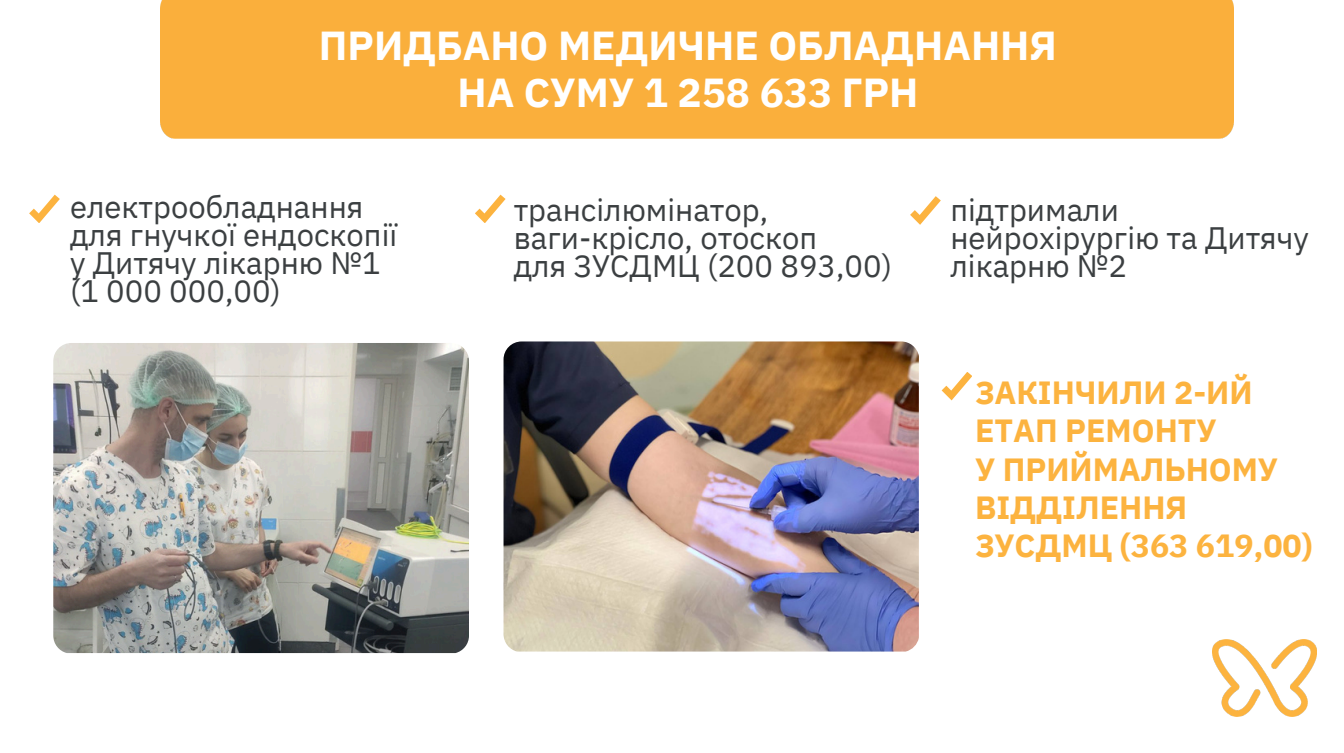
<style>
.page{position:relative;width:1344px;height:753px;background:#fff}
.page>*{position:absolute;margin:0;border:0;box-sizing:border-box;transform-origin:0 0}
.t1{font:700 40.35px/47.2px "IBM Plex Sans";color:#fff;text-align:center}
.t2{font:700 31.95px/38.2px "IBM Plex Sans";color:#fcb33f}
.t3{font:30.9px/28.2px "IBM Plex Sans";color:#3b3f41}
</style>
<div class="page">
<div style="left:160px;top:0;width:1073px;height:138px;background:#faaf3c"></div>
<img style="left:1212px;top:639px;width:103px;height:77px">
<img style="left:503px;top:341px;width:415px;height:310px">
<img style="left:53px;top:343px;width:416px;height:310px">
<svg style="left:29px;top:195px;width:31px;height:28px"></svg>
<svg style="left:475px;top:195px;width:30px;height:28px"></svg>
<svg style="left:910px;top:196px;width:30px;height:29px"></svg>
<svg style="left:941px;top:372px;width:31px;height:28px"></svg>
<p class="t1" style="left:319px;top:21px;width:739px">ПРИДБАНО МЕДИЧНЕ ОБЛАДНАННЯ<br>НА СУМУ 1 258 633 ГРН</p>
<p class="t3" style="left:70px;top:192px;width:328px">електрообладнання для гнучкої ендоскопії у Дитячу лікарню №1 (1 000 000,00)</p>
<p class="t3" style="left:513px;top:195px;width:380px">трансілюмінатор, ваги-крісло, отоскоп<br>для ЗУСДМЦ (200 893,00)</p>
<p class="t3" style="left:950px;top:195px;width:360px">підтримали нейрохірургію та Дитячу лікарню №2</p>
<p class="t2" style="left:974px;top:373px;width:339px">ЗАКІНЧИЛИ 2-ИЙ<br>ЕТАП РЕМОНТУ<br>У ПРИЙМАЛЬНОМУ<br>ВІДДІЛЕННЯ<br>ЗУСДМЦ (363 619,00)</p>
</div>
